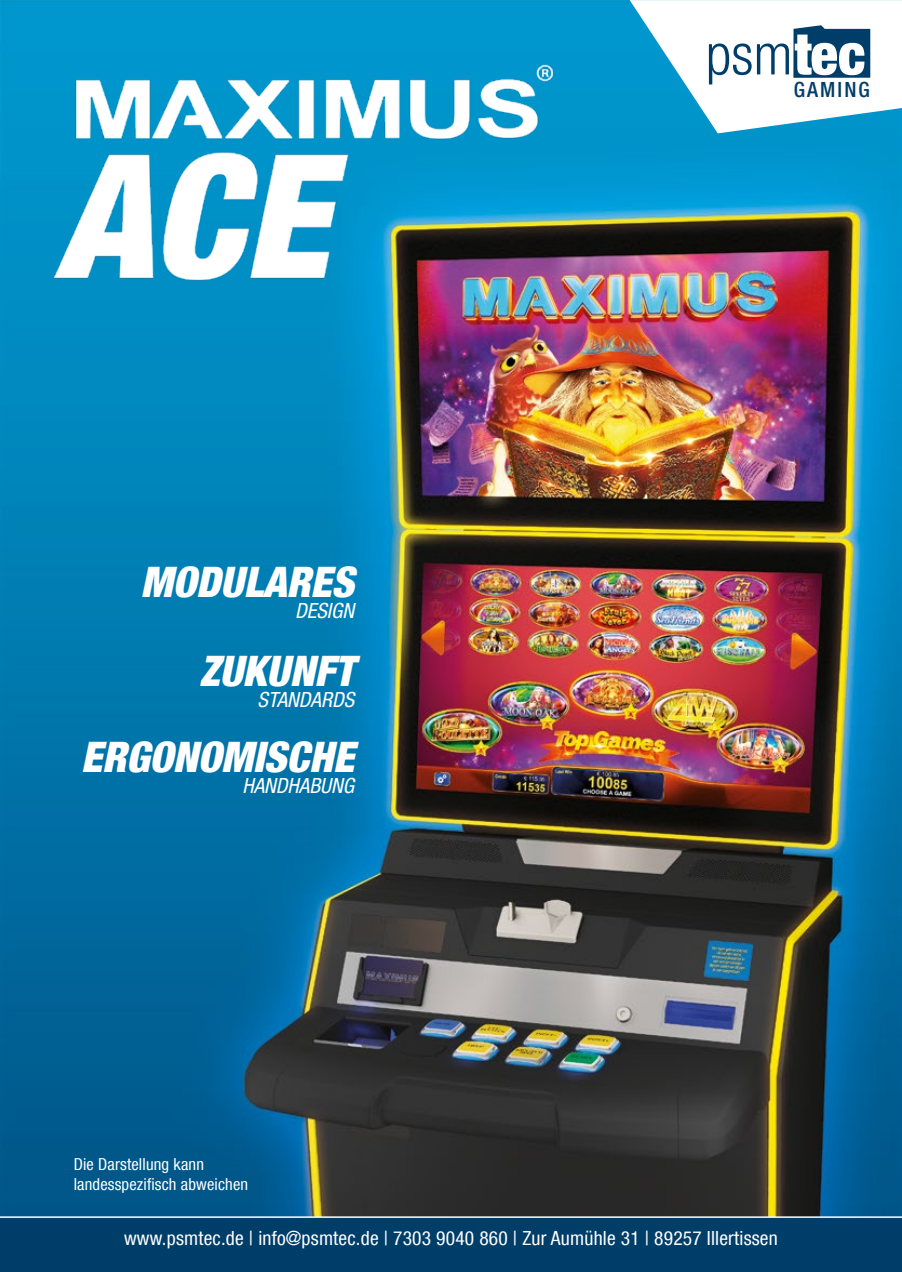
<style>
.page{position:relative;width:902px;height:1272px;background:#fff}
.page>*{position:absolute;margin:0;border:0;box-sizing:border-box;transform-origin:0 0}
.t1{font:italic 900 condensed 42px "Helvetica Neue LT Com";color:#fff}
.t2{font:italic condensed 21px "Helvetica Neue LT Com";color:#fff}
.t3{font:500 condensed 21px "Helvetica Neue LT Com";letter-spacing:.1em;color:#003e6a}
.t4{font:condensed 19.5px "Helvetica Neue LT Com";letter-spacing:.01em;color:#fff}
.t5{font:condensed 16.5px/19.5px "Helvetica Neue LT Com";letter-spacing:.01em;color:#fff}
</style>
<div class="page">
<img style="left:0;top:0;width:901px;height:1216px">
<div style="left:0;top:1216px;width:901px;height:55px;background:#003e6a"></div>
<hr style="left:0;top:1216px;width:901px;height:1px;background:#fff">
<svg style="left:629px;top:0;width:272px;height:133px"></svg>
<img style="left:26px;top:62px;width:561px;height:225px">
<p class="t3" style="left:793px;top:77px;width:78px">GAMING</p>
<h1 class="t1" style="left:141px;top:556px;width:215px">MODULARES</h1>
<p class="t2" style="left:295px;top:598px;width:61px">DESIGN</p>
<h1 class="t1" style="left:199px;top:645px;width:156px">ZUKUNFT</h1>
<p class="t2" style="left:257px;top:687px;width:98px">STANDARDS</p>
<h1 class="t1" style="left:81px;top:732px;width:275px">ERGONOMISCHE</h1>
<p class="t2" style="left:242px;top:773px;width:113px">HANDHABUNG</p>
<p class="t5" style="left:74px;top:1154px;width:176px">Die Darstellung kann landesspezifisch abweichen</p>
<p class="t4" style="left:124px;top:1226px;width:655px">www.psmtec.de | info@psmtec.de | 7303 9040 860 | Zur Aumühle 31 | 89257 Illertissen</p>
</div>
